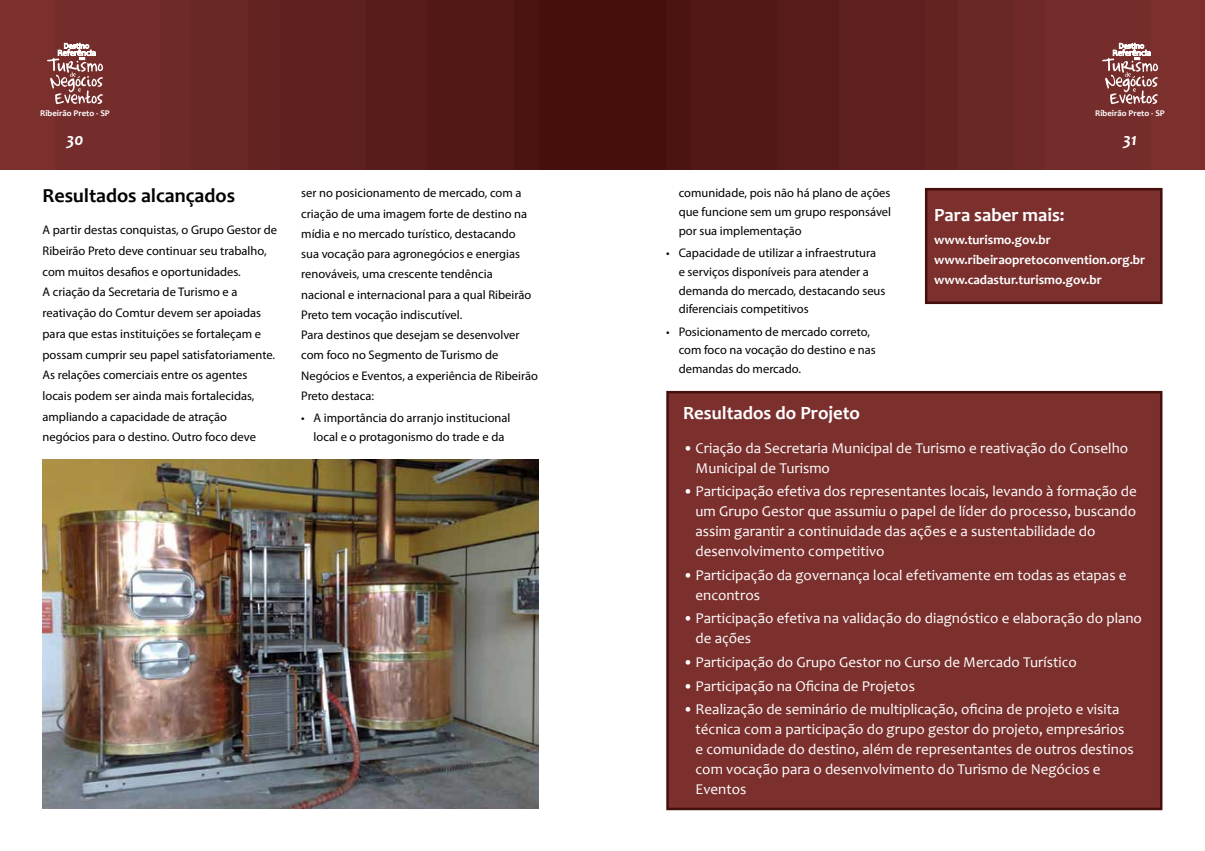
<style>
.page{position:relative;width:1205px;height:851px;background:#fff}
.page>*{position:absolute;margin:0;border:0;box-sizing:border-box;transform-origin:0 0}
.t1{font:700 20px "Candara";color:#000}
.t2{font:700 18.75px "Candara";color:#fff}
.t3{font:italic 700 17.5px "Candara";color:#fff}
.t4{font:15px/20px "Candara";color:#fff}
.t5{font:700 13.12px/19.8px "Candara";color:#fff}
.t6{font:12.5px/20.8px "Myriad Pro";color:#000}
.t7{font:700 8.75px "Candara";color:#fff}
</style>
<div class="page">
<div style="left:510px;top:0;width:92px;height:170px;background:#45100c"></div>
<div style="left:484px;top:0;width:55px;height:170px;background:#4b1411"></div>
<div style="left:387px;top:0;width:127px;height:170px;background:#511816"></div>
<div style="left:353px;top:0;width:73px;height:170px;background:#571c1a"></div>
<div style="left:249px;top:0;width:117px;height:170px;background:#5d201e"></div>
<div style="left:218px;top:0;width:62px;height:170px;background:#632321"></div>
<div style="left:154px;top:0;width:93px;height:170px;background:#692725"></div>
<div style="left:129px;top:0;width:62px;height:170px;background:#6f2a28"></div>
<div style="left:43px;top:0;width:117px;height:170px;background:#752d2b"></div>
<div style="left:0;top:0;width:54px;height:170px;background:#7b302e"></div>
<svg style="left:47px;top:43px;width:56px;height:61px"></svg>
<div style="left:602px;top:0;width:92px;height:170px;background:#45100c"></div>
<div style="left:666px;top:0;width:55px;height:170px;background:#4b1411"></div>
<div style="left:690px;top:0;width:127px;height:170px;background:#511816"></div>
<div style="left:778px;top:0;width:73px;height:170px;background:#571c1a"></div>
<div style="left:839px;top:0;width:117px;height:170px;background:#5d201e"></div>
<div style="left:925px;top:0;width:65px;height:170px;background:#632321"></div>
<div style="left:958px;top:0;width:87px;height:170px;background:#692725"></div>
<div style="left:1014px;top:0;width:62px;height:170px;background:#6f2a28"></div>
<div style="left:1045px;top:0;width:117px;height:170px;background:#752d2b"></div>
<div style="left:1150px;top:0;width:55px;height:170px;background:#7b302e"></div>
<svg style="left:1102px;top:43px;width:56px;height:61px"></svg>
<div style="left:666px;top:391px;width:496px;height:419px;background:#7b302e;border:2px solid #45100c"></div>
<div style="left:925px;top:188px;width:237px;height:116px;background:#7b302e;border:2px solid #45100c"></div>
<img style="left:42px;top:459px;width:497px;height:349px">
<p class="t7" style="left:40px;top:108px;width:71px">Ribeirão Preto - SP</p>
<p class="t7" style="left:1095px;top:108px;width:71px">Ribeirão Preto - SP</p>
<h3 class="t3" style="left:66px;top:128px;width:19px">30</h3>
<h3 class="t3" style="left:1122px;top:128px;width:16px">31</h3>
<h1 class="t1" style="left:43px;top:184px;width:194px">Resultados alcançados</h1>
<p class="t6" style="left:43px;top:219px;width:236px">A partir destas conquistas, o Grupo Gestor de Ribeirão Preto deve continuar seu trabalho, com muitos desafios e oportunidades.<br>A criação da Secretaria de Turismo e a reativação do Comtur devem ser apoiadas para que estas instituições se fortaleçam e possam cumprir seu papel satisfatoriamente.<br>As relações comerciais entre os agentes locais podem ser ainda mais fortalecidas, ampliando a capacidade de atração negócios para o destino. Outro foco deve</p>
<p class="t6" style="left:301px;top:183px;width:238px;line-height:20.2px">ser no posicionamento de mercado, com a criação de uma imagem forte de destino na mídia e no mercado turístico, destacando<br>sua vocação para agronegócios e energias renováveis, uma crescente tendência nacional e internacional para a qual Ribeirão Preto tem vocação indiscutível.<br>Para destinos que desejam se desenvolver com foco no Segmento de Turismo de Negócios e Eventos, a experiência de Ribeirão Preto destaca:</p>
<p class="t6" style="left:301px;top:408px;width:211px;line-height:19px;text-align:center">• A importância do arranjo institucional local e o protagonismo do trade e da</p>
<p class="t6" style="left:679px;top:183px;width:214px;line-height:18.8px;text-align:justify">comunidade, pois não há plano de ações que funcione sem um grupo responsável por sua implementação</p>
<p class="t6" style="left:679px;top:243px;width:208px;line-height:18.8px;text-indent:-12px">• Capacidade de utilizar a infraestrutura e serviços disponíveis para atender a demanda do mercado, destacando seus diferenciais competitivos</p>
<p class="t6" style="left:679px;top:322px;width:199px;line-height:18.8px;text-indent:-12px">• Posicionamento de mercado correto, com foco na vocação do destino e nas demandas do mercado.</p>
<h2 class="t2" style="left:934px;top:204px;width:132px">Para saber mais:</h2>
<p class="t5" style="left:934px;top:230px;width:213px">www.turismo.gov.br www.ribeiraopretoconvention.org.br www.cadastur.turismo.gov.br</p>
<h2 class="t2" style="left:683px;top:401px;width:178px">Resultados do Projeto</h2>
<p class="t4" style="left:695px;top:438px;width:434px;text-indent:-12px">• Criação da Secretaria Municipal de Turismo e reativação do Conselho<br>Municipal de Turismo</p>
<p class="t4" style="left:695px;top:481px;width:443px;text-indent:-12px">• Participação efetiva dos representantes locais, levando à formação de um Grupo Gestor que assumiu o papel de líder do processo, buscando assim garantir a continuidade das ações e a sustentabilidade do desenvolvimento competitivo</p>
<p class="t4" style="left:695px;top:565px;width:432px;text-indent:-12px">• Participação da governança local efetivamente em todas as etapas e encontros</p>
<p class="t4" style="left:695px;top:608px;width:448px;text-indent:-12px">• Participação efetiva na validação do diagnóstico e elaboração do plano de ações</p>
<p class="t4" style="left:683px;top:652px;width:395px">• Participação do Grupo Gestor no Curso de Mercado Turístico</p>
<p class="t4" style="left:683px;top:675px;width:233px">• Participação na Oficina de Projetos</p>
<p class="t4" style="left:695px;top:699px;width:440px;text-indent:-12px">• Realização de seminário de multiplicação, oficina de projeto e visita técnica com a participação do grupo gestor do projeto, empresários e comunidade do destino, além de representantes de outros destinos com vocação para o desenvolvimento do Turismo de Negócios e Eventos</p>
</div>
